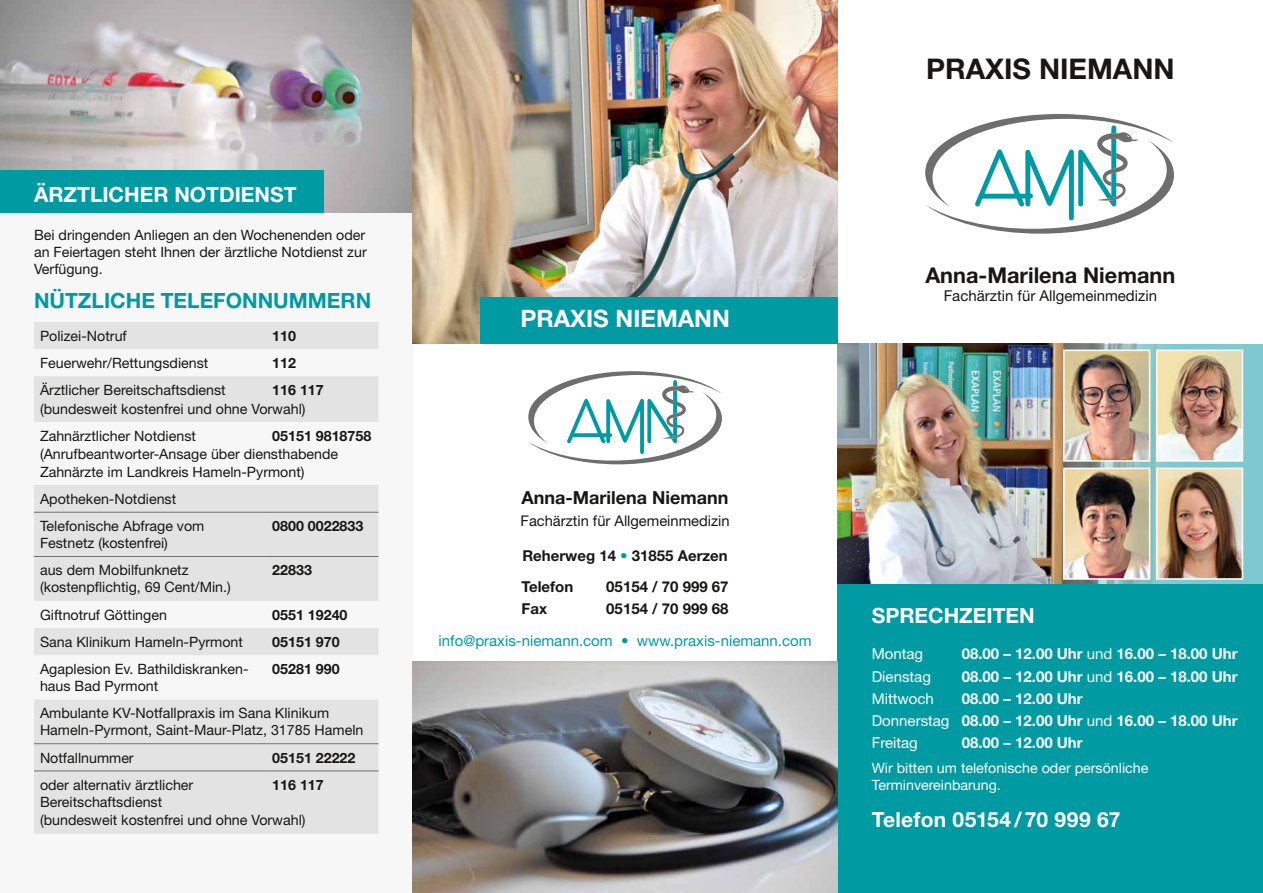
<style>
.page{position:relative;width:1263px;height:893px;background:#fff}
.page>*{position:absolute;margin:0;border:0;box-sizing:border-box;transform-origin:0 0}
.t1{font:700 28.5px "Helvetica Neue LT Std";color:#181716}
.t2{font:700 24px "Helvetica Neue LT Std";color:#fff}
.t3{font:700 21.75px "Helvetica Neue LT Std";color:#181716}
.t4{font:700 21px "Helvetica Neue LT Std";color:#fff}
.t5{font:700 21px "Helvetica Neue LT Std";color:#009aa3}
.t6{font:700 18px "Helvetica Neue LT Std";color:#181716}
.t7{font:700 15px/22.2px "Helvetica Neue LT Std";color:#fff}
.t8{font:700 15px/30.8px "Helvetica Neue LT Std";color:#181716}
.t9{font:15px "Helvetica Neue LT Std";color:#009aa3}
.t10{font:15px "Helvetica Neue LT Std";color:#181716}
.t11{font:15px "Helvetica Neue LT Std";color:#fff}
.t12{font:14.7px "Helvetica Neue LT Std";color:#181716}
.t13{font:14.25px/17.1px "Helvetica Neue LT Std";color:#181716}
.t14{font:700 14.25px "Helvetica Neue LT Std";color:#181716}
.t15{font:14.25px/17.1px "Helvetica Neue LT Std";color:#fff}
.s1{color:#009aa3}
.s2{font-weight:400}
</style>
<div class="page">
<div style="left:0;top:212px;width:412px;height:681px;background:#f7f7f7"></div>
<div style="left:838px;top:344px;width:425px;height:240px;background:#7dc9cf"></div>
<img style="left:0;top:0;width:412px;height:212px">
<div style="left:34px;top:322px;width:344px;height:27px;background:#e3e3e3"></div>
<svg style="left:34px;top:376px;width:344px;height:458px;fill:#e3e3e3"></svg>
<hr style="left:34px;top:512px;width:232px;height:1px;background:#6e6e6e">
<hr style="left:266px;top:512px;width:112px;height:1px;background:#6e6e6e">
<hr style="left:34px;top:556px;width:232px;height:1px;background:#6e6e6e">
<hr style="left:266px;top:556px;width:112px;height:1px;background:#6e6e6e">
<hr style="left:34px;top:743px;width:232px;height:1px;background:#6e6e6e">
<hr style="left:266px;top:743px;width:112px;height:1px;background:#6e6e6e">
<hr style="left:34px;top:771px;width:232px;height:1px;background:#6e6e6e">
<hr style="left:266px;top:771px;width:112px;height:1px;background:#6e6e6e">
<img style="left:838px;top:344px;width:338px;height:240px">
<svg style="left:925px;top:114px;width:249px;height:120px"></svg>
<div style="left:838px;top:584px;width:425px;height:309px;background:#009aa3"></div>
<img style="left:412px;top:661px;width:426px;height:232px">
<div style="left:0;top:170px;width:323px;height:42px;background:#009aa3"></div>
<img style="left:412px;top:0;width:426px;height:344px">
<svg style="left:528px;top:371px;width:194px;height:93px"></svg>
<div style="left:480px;top:297px;width:358px;height:47px;background:#009aa3"></div>
<img style="left:1066px;top:353px;width:81px;height:106px">
<div style="left:1063px;top:350px;width:87px;height:112px;border:2px solid #fff"></div>
<img style="left:1159px;top:353px;width:81px;height:106px">
<div style="left:1156px;top:350px;width:87px;height:112px;border:2px solid #fff"></div>
<img style="left:1066px;top:471px;width:81px;height:106px">
<div style="left:1063px;top:468px;width:87px;height:112px;border:2px solid #fff"></div>
<img style="left:1159px;top:471px;width:81px;height:106px">
<div style="left:1156px;top:468px;width:87px;height:112px;border:2px solid #fff"></div>
<h3 class="t4" style="left:34px;top:181px;width:264px">Ärztlicher Notdienst</h3>
<p class="t13" style="left:34px;top:226px;width:334px;text-align:justify">Bei dringenden Anliegen an den Wochenenden oder an Feiertagen steht Ihnen der ärztliche Notdienst zur Verfügung.</p>
<h3 class="t5" style="left:34px;top:288px;width:224px">Nützliche Telefonnu</h3>
<h3 class="t5" style="left:289px;top:288px;width:67px">mmern</h3>
<p class="t13" style="left:40px;top:327px;width:88px">Polizei-Notruf</p>
<p class="t14" style="left:272px;top:327px;width:25px">110</p>
<p class="t13" style="left:40px;top:354px;width:170px">Feuerwehr/Rettungsdienst</p>
<p class="t14" style="left:272px;top:354px;width:25px">112</p>
<p class="t13" style="left:40px;top:381px;width:187px">Ärztlicher Bereitschaftsdienst</p>
<p class="t14" style="left:272px;top:381px;width:53px">116 117</p>
<p class="t13" style="left:40px;top:395px;width:267px;line-height:27.2px">(bundesweit kostenfrei und ohne Vorwahl)<br>Zahnärztlicher Notdienst</p>
<p class="t14" style="left:272px;top:427px;width:101px">05151 9818758</p>
<p class="t13" style="left:40px;top:446px;width:300px">(Anrufbeantworter-Ansage über diensthabende<br>Zahnärzte im Landkreis Hameln-Pyrmont)</p>
<p class="t13" style="left:40px;top:485px;width:166px;line-height:27.2px">Apotheken-Notdienst<br>Telefonische Abfrage vom</p>
<p class="t13" style="left:40px;top:534px;width:129px">Festnetz (kostenfrei)</p>
<p class="t14" style="left:272px;top:517px;width:93px">0800 0022833</p>
<p class="t13" style="left:40px;top:561px;width:192px">aus dem Mobilfunknetz (kostenpflichtig, 69 Cent/Min.)</p>
<p class="t14" style="left:272px;top:561px;width:41px">22833</p>
<p class="t13" style="left:40px;top:606px;width:128px">Giftnotruf Göttingen</p>
<p class="t14" style="left:272px;top:606px;width:77px">0551 19240</p>
<p class="t13" style="left:40px;top:633px;width:205px">Sana Klinikum Hameln-Pyrmont</p>
<p class="t14" style="left:272px;top:633px;width:69px">05151 970</p>
<p class="t13" style="left:40px;top:660px;width:210px">Agaplesion Ev. Bathildiskranken&shy;haus Bad Pyrmont</p>
<p class="t14" style="left:272px;top:660px;width:69px">05281 990</p>
<p class="t13" style="left:40px;top:704px;width:325px">Ambulante KV-Notfallpraxis im Sana Klinikum<br>Hameln-Pyrmont, Saint-Maur-Platz, 31785 Hameln</p>
<p class="t13" style="left:40px;top:749px;width:95px">Notfallnummer</p>
<p class="t14" style="left:272px;top:749px;width:85px">05151 22222</p>
<p class="t13" style="left:40px;top:776px;width:155px">oder alternativ ärztlicher<br>Bereitschaftsdienst</p>
<p class="t14" style="left:272px;top:776px;width:53px">116 117</p>
<p class="t13" style="left:40px;top:812px;width:267px">(bundesweit kostenfrei und ohne Vorwahl)</p>
<h1 class="t1" style="left:926px;top:51px;width:208px">PRAXIS Niemann</h1>
<h2 class="t2" style="left:520px;top:304px;width:32px">Praxis</h2>
<h2 class="t2" style="left:616px;top:304px;width:81px">Niemann</h2>
<h3 class="t3" style="left:925px;top:262px;width:252px">Anna-Marilena Niemann</h3>
<p class="t10" style="left:944px;top:287px;width:215px">Fachärztin für Allgemeinmedizin</p>
<p class="t6" style="left:522px;top:487px;width:208px">Anna-Marilena Niemann</p>
<p class="t12" style="left:521px;top:512px;width:211px">Fachärztin für Allgemeinmedizin</p>
<p class="t8" style="left:522px;top:540px;width:208px">Reherweg 14 <span class="s1">•</span> 31855 Aerzen<br>Telefon</p>
<p class="t8" style="left:606px;top:571px;width:124px">05154 / 70 999 67</p>
<p class="t8" style="left:522px;top:593px;width:27px">Fax</p>
<p class="t8" style="left:606px;top:593px;width:124px">05154 / 70 999 68</p>
<p class="t9" style="left:439px;top:631px;width:374px">info@praxis-niemann.com • www.praxis-niemann.com</p>
<h3 class="t4" style="left:872px;top:603px;width:161px">Sprechzeiten</h3>
<p class="t11" style="left:872px;top:645px;width:53px">Montag</p>
<p class="t7" style="left:962px;top:643px;width:277px">08.00 – 12.00 Uhr <span class="s2">und</span> 16.00 – 18.00 Uhr</p>
<p class="t11" style="left:872px;top:667px;width:61px">Dienstag</p>
<p class="t7" style="left:962px;top:665px;width:277px">08.00 – 12.00 Uhr <span class="s2">und</span> 16.00 – 18.00 Uhr</p>
<p class="t11" style="left:872px;top:690px;width:64px">Mittwoch</p>
<p class="t7" style="left:872px;top:687px;width:367px;text-indent:90px">08.00 – 12.00 Uhr<br><span class="s2">Donnerstag</span> 08.00 – 12.00 Uhr <span class="s2">und</span> 16.00 – 18.00 Uhr<br><span class="s2">Freitag</span></p>
<p class="t7" style="left:962px;top:732px;width:122px">08.00 – 12.00 Uhr</p>
<p class="t15" style="left:872px;top:759px;width:278px">Wir bitten um telefonische oder persönliche<br>Terminvereinbarung.</p>
<h3 class="t4" style="left:872px;top:807px;width:250px">Telefon 05154 / 70 999 67</h3>
</div>
